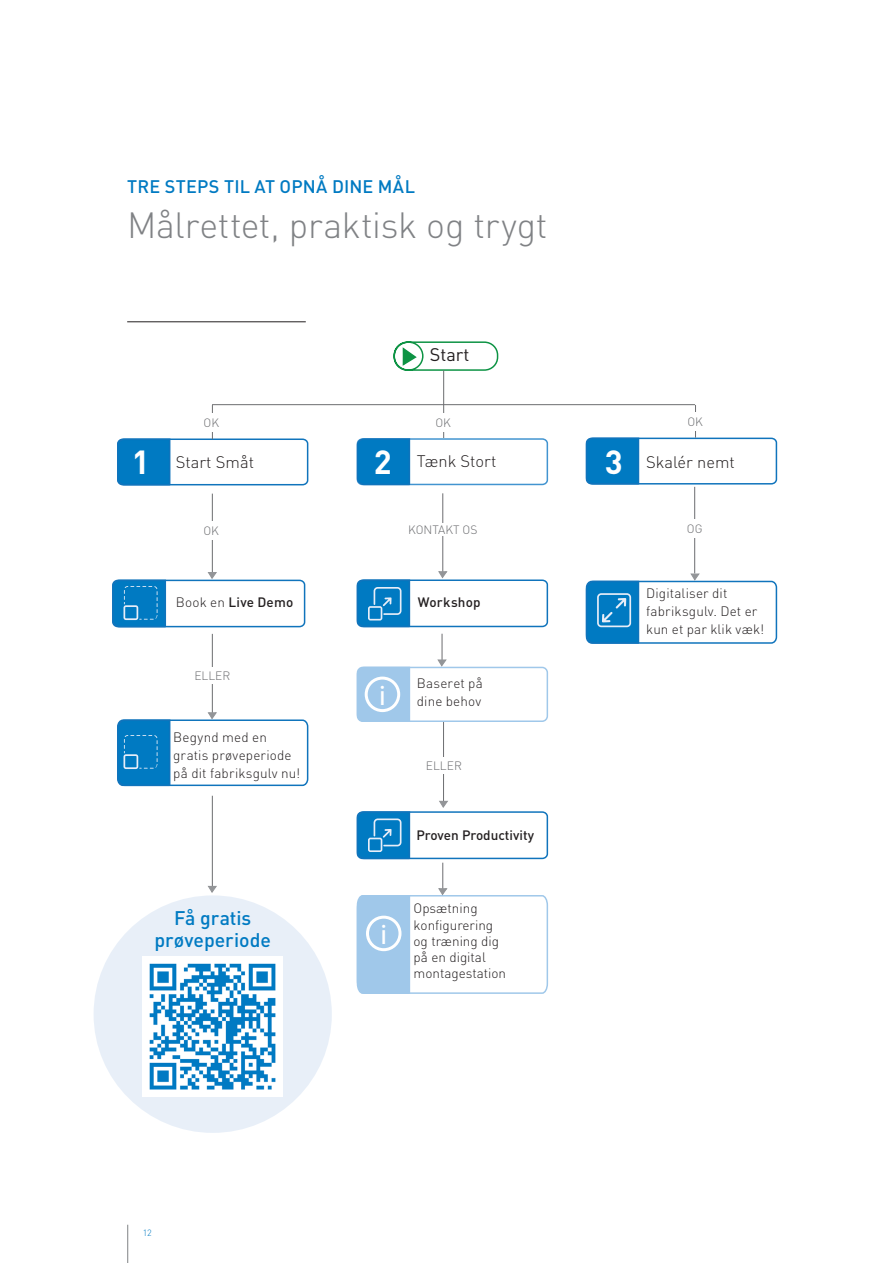
<style>
.page{position:relative;width:893px;height:1263px;background:#fff}
.page>*{position:absolute;margin:0;border:0;box-sizing:border-box;transform-origin:0 0}
.Haupttitel{font:300 36px "DINOT";letter-spacing:-.01em;color:#808285}
.t1{font:700 33px "DINOT";color:#fff}
.t2{font:28.5px "Myriad Pro";color:#fff}
.Titel_Tabelle{font:500 19.5px "DINOT";letter-spacing:-.005em;color:#007ac2}
.Thema{font:500 18px "DINOT";letter-spacing:.01em;color:#007ac2}
.t3{font:18px "DINOT";color:#231f20}
.t4{font:300 16.5px "DINOT";color:#231f20}
.Lauftext{font:300 13.5px/16.2px "DINOT";color:#231f20}
.Titel_Tabelle-2{font:300 13.5px/18px "DINOT";letter-spacing:.015em;color:#231f20}
.Titel_Tabelle-3{font:500 13.5px "DINOT";color:#231f20}
.Lauftext-2{font:500 13.5px "DINOT";letter-spacing:.01em;color:#231f20}
.t5{font:300 12px "DINOT";color:#6c6d70}
.t6{font:300 9px "DINOT";color:#007ac2}
.s1{font-weight:300}
</style>
<div class="page">
<hr style="left:127px;top:1225px;width:1px;height:38px;background:#808285">
<hr style="left:127px;top:321px;width:179px;height:1px;background:#231f20">
<div style="left:94px;top:895px;width:238px;height:238px;background:#e8eff8;border-radius:50%"></div>
<img style="left:143px;top:956px;width:140px;height:140px">
<div style="left:117px;top:438px;width:191px;height:47px;border:2px solid #1074bc;border-radius:5px"></div>
<svg style="left:117px;top:438px;width:54px;height:48px;background:#087cc2"></svg>
<div style="left:357px;top:438px;width:191px;height:47px;border:2px solid #4294d0;border-radius:5px"></div>
<svg style="left:356px;top:438px;width:55px;height:48px;background:#0e7fc4"></svg>
<div style="left:586px;top:438px;width:191px;height:46px;border:2px solid #1074bc;border-radius:5px"></div>
<svg style="left:585px;top:437px;width:55px;height:48px;background:#0c7ec3"></svg>
<div style="left:112px;top:580px;width:193px;height:47px;border:2px solid #1074bc;border-radius:5px"></div>
<div style="left:357px;top:579px;width:191px;height:48px;border:2px solid #1074bc;border-radius:5px"></div>
<div style="left:357px;top:811px;width:191px;height:48px;border:2px solid #1074bc;border-radius:5px"></div>
<div style="left:586px;top:581px;width:191px;height:63px;border:2px solid #1074bc;border-radius:6px"></div>
<svg style="left:393px;top:341px;width:106px;height:31px"></svg>
<svg style="left:585px;top:580px;width:55px;height:64px;background:#2088c8"></svg>
<svg style="left:112px;top:579px;width:55px;height:49px;background:#1784c6"></svg>
<svg style="left:356px;top:579px;width:55px;height:49px;background:#238ac9"></svg>
<svg style="left:356px;top:811px;width:55px;height:49px;background:#238ac9"></svg>
<hr style="left:212px;top:634px;width:1px;height:82px;background:#6c6d70">
<hr style="left:212px;top:796px;width:1px;height:90px;background:#6c6d70">
<hr style="left:212px;top:494px;width:1px;height:84px;background:#6c6d70">
<hr style="left:443px;top:370px;width:1px;height:68px;background:#6c6d70">
<hr style="left:695px;top:405px;width:1px;height:33px;background:#6c6d70">
<hr style="left:212px;top:405px;width:1px;height:34px;background:#6c6d70">
<hr style="left:212px;top:404px;width:483px;height:1px;background:#6c6d70">
<hr style="left:442px;top:493px;width:1px;height:83px;background:#6c6d70">
<hr style="left:694px;top:487px;width:1px;height:86px;background:#6c6d70">
<hr style="left:443px;top:722px;width:1px;height:84px;background:#6c6d70">
<div style="left:204px;top:413px;width:17px;height:19px;background:#fff"></div>
<div style="left:435px;top:414px;width:17px;height:18px;background:#fff"></div>
<div style="left:687px;top:412px;width:17px;height:18px;background:#fff"></div>
<div style="left:203px;top:521px;width:17px;height:18px;background:#fff"></div>
<div style="left:194px;top:667px;width:37px;height:17px;background:#fff"></div>
<div style="left:425px;top:758px;width:37px;height:16px;background:#fff"></div>
<div style="left:407px;top:523px;width:71px;height:13px;background:#fff"></div>
<div style="left:681px;top:519px;width:27px;height:18px;background:#fff"></div>
<div style="left:357px;top:667px;width:191px;height:55px;border:2px solid #a0c8ea;border-radius:5px"></div>
<svg style="left:356px;top:666px;width:55px;height:56px;background:#a7cceb"></svg>
<div style="left:365px;top:677px;width:35px;height:35px;border:3px solid #fff;border-radius:50%"></div>
<hr style="left:442px;top:634px;width:1px;height:31px;background:#6c6d70">
<hr style="left:442px;top:863px;width:1px;height:31px;background:#6c6d70">
<svg style="left:439px;top:800px;width:9px;height:8px"></svg>
<svg style="left:356px;top:887px;width:192px;height:107px"></svg>
<svg style="left:436px;top:659px;width:12px;height:8px"></svg>
<svg style="left:438px;top:571px;width:10px;height:8px"></svg>
<svg style="left:689px;top:573px;width:12px;height:8px"></svg>
<svg style="left:207px;top:571px;width:11px;height:9px"></svg>
<svg style="left:117px;top:712px;width:192px;height:75px"></svg>
<svg style="left:208px;top:885px;width:9px;height:8px"></svg>
<p class="Thema" style="left:127px;top:174px;width:289px">TRE STEPS TIL AT OPNÅ DINE MÅL</p>
<p class="Haupttitel" style="left:127px;top:200px;width:422px">Målrettet, praktisk og trygt</p>
<p class="t3" style="left:430px;top:343px;width:41px">Start</p>
<p class="t5" style="left:204px;top:415px;width:17px">OK</p>
<p class="t5" style="left:435px;top:415px;width:17px">OK</p>
<p class="t5" style="left:687px;top:413px;width:17px">OK</p>
<p class="t1" style="left:132px;top:439px;width:19px">1</p>
<p class="t1" style="left:374px;top:439px;width:19px">2</p>
<p class="t1" style="left:605px;top:439px;width:19px">3</p>
<p class="t4" style="left:176px;top:451px;width:80px">Start Småt</p>
<p class="t4" style="left:417px;top:450px;width:81px">Tænk Stort</p>
<p class="t4" style="left:646px;top:451px;width:90px">Skalér nemt</p>
<p class="t5" style="left:203px;top:522px;width:17px">OK</p>
<p class="t5" style="left:408px;top:522px;width:71px">KONTAKT OS</p>
<p class="t5" style="left:687px;top:520px;width:17px">OG</p>
<p class="Titel_Tabelle-3" style="left:176px;top:593px;width:119px"><span class="s1">Book en</span> Live Demo</p>
<p class="Lauftext" style="left:646px;top:583px;width:120px;line-height:18px">Digitaliser dit fabriksgulv. Det er kun et par klik væk!</p>
<p class="Lauftext-2" style="left:418px;top:593px;width:64px">Workshop</p>
<p class="t5" style="left:194px;top:668px;width:37px">ELLER</p>
<p class="Titel_Tabelle-2" style="left:173px;top:727px;width:95px">Begynd med en</p>
<p class="Titel_Tabelle-2" style="left:173px;top:745px;width:128px">gratis prøveperiode på dit fabriksgulv nu!</p>
<p class="Titel_Tabelle" style="left:174px;top:905px;width:79px">Få gratis</p>
<p class="Titel_Tabelle" style="left:154px;top:927px;width:118px">prøveperiode</p>
<p class="t2" style="left:379px;top:678px;width:8px">i</p>
<p class="t2" style="left:380px;top:917px;width:8px">i</p>
<p class="Lauftext" style="left:417px;top:673px;width:67px;line-height:18px">Baseret på dine behov</p>
<p class="t5" style="left:426px;top:758px;width:37px">ELLER</p>
<p class="Titel_Tabelle-3" style="left:416px;top:826px;width:119px">Proven Productivity</p>
<p class="Lauftext" style="left:414px;top:900px;width:94px">Opsætning konfigurering og træning dig på en digital montagestation</p>
<p class="t6" style="left:143px;top:1227px;width:11px">12</p>
</div>
